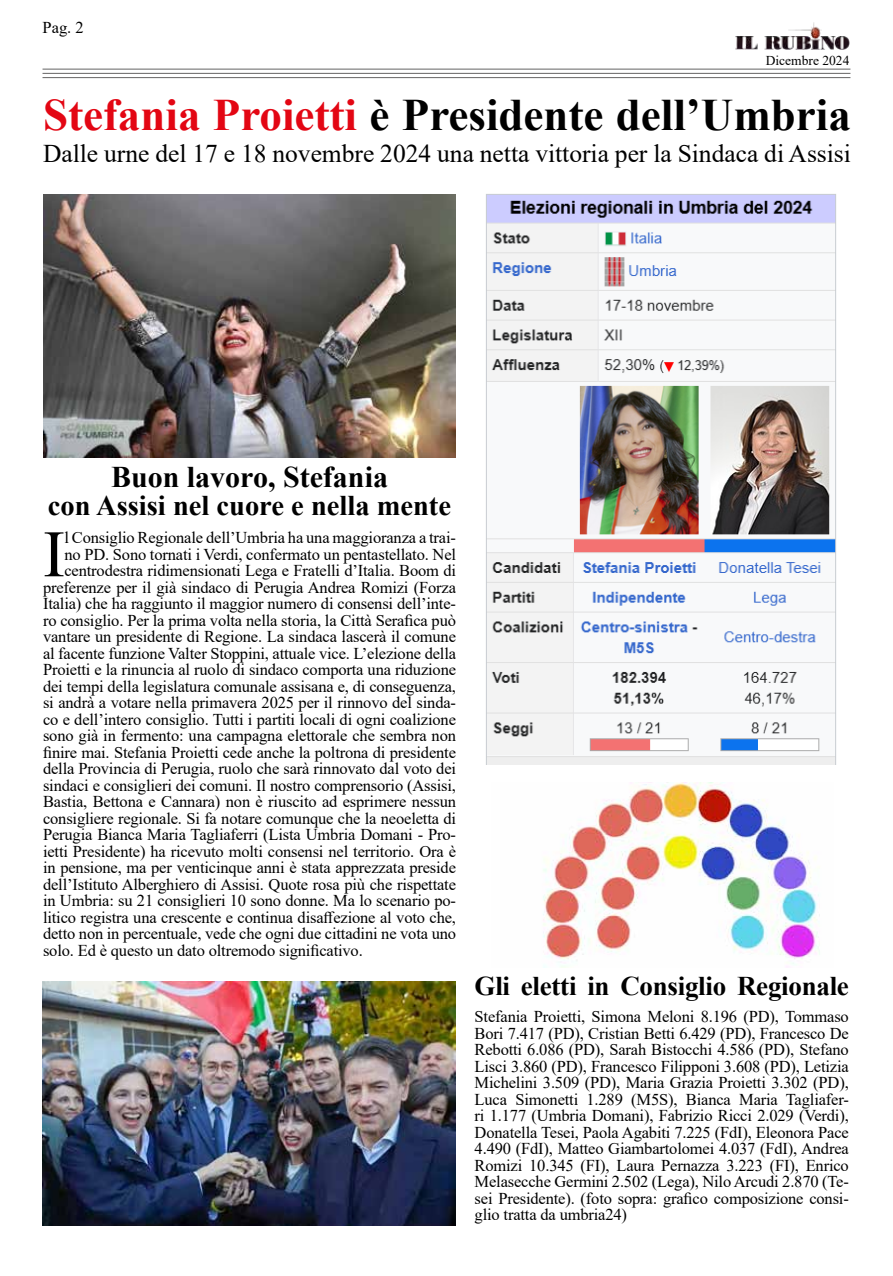
<style>
.page{position:relative;width:893px;height:1276px;background:#fff}
.page>*{position:absolute;margin:0;border:0;box-sizing:border-box;transform-origin:0 0}
.t1{font:66.3px "Times New Roman";color:#000}
.t2{font:700 45px "Times New Roman";color:#000}
.t3{font:700 30px "Times New Roman";color:#000}
.t4{font:700 28.5px "Times New Roman";color:#000}
.t5{font:700 27px "Times New Roman";letter-spacing:-.01em;color:#000}
.t6{font:25.5px "Times New Roman";color:#000}
.t7{font:16.5px/16.5px "Times New Roman";letter-spacing:-.01em;color:#000;text-align:justify}
.t8{font:13.5px "Times New Roman";color:#000}
.s1{color:#e30613}
</style>
<div class="page">
<hr style="left:43px;top:69px;width:807px;height:1px;background:#646363">
<hr style="left:43px;top:73px;width:807px;height:1px;background:#646363">
<hr style="left:43px;top:77px;width:807px;height:1px;background:#646363">
<img style="left:736px;top:22px;width:113px;height:28px">
<img style="left:486px;top:194px;width:350px;height:570px">
<img style="left:43px;top:194px;width:413px;height:264px">
<img style="left:43px;top:981px;width:413px;height:244px">
<img style="left:543px;top:783px;width:277px;height:184px">
<p class="t7" style="left:43px;top:18px;width:43px">Pag. 2</p>
<p class="t8" style="left:766px;top:51px;width:85px">Dicembre 2024</p>
<h2 class="t2" style="left:43px;top:83px;width:809px"><span class="s1">Stefania Proietti</span> è Presidente dell’Umbria</h2>
<h3 class="t6" style="left:43px;top:135px;width:809px">Dalle urne del 17 e 18 novembre 2024 una netta vittoria per la Sindaca di Assisi</h3>
<h3 class="t3" style="left:111px;top:455px;width:278px">Buon lavoro, Stefania</h3>
<h3 class="t4" style="left:48px;top:485px;width:405px">con Assisi nel cuore e nella mente</h3>
<h1 class="t1" style="left:43px;top:507px;width:24px">I</h1>
<p class="t7" style="left:64px;top:529px;width:393px">l Consiglio Regionale dell’Umbria ha una maggioranza a trai-</p>
<p class="t7" style="left:64px;top:545px;width:393px">no PD. Sono tornati i Verdi, confermato un pentastellato. Nel</p>
<p class="t7" style="left:64px;top:562px;width:393px">centrodestra ridimensionati Lega e Fratelli d’Italia. Boom di</p>
<p class="t7" style="left:43px;top:578px;width:414px">preferenze per il già sindaco di Perugia Andrea Romizi (Forza</p>
<p class="t7" style="left:43px;top:595px;width:415px">Italia) che ha raggiunto il maggior numero di consensi dell’inte-</p>
<p class="t7" style="left:43px;top:611px;width:415px">ro consiglio. Per la prima volta nella storia, la Città Serafica può</p>
<p class="t7" style="left:43px;top:628px;width:414px">vantare un presidente di Regione. La sindaca lascerà il comune</p>
<p class="t7" style="left:43px;top:644px;width:415px">al facente funzione Valter Stoppini, attuale vice. L’elezione della</p>
<p class="t7" style="left:43px;top:661px;width:415px">Proietti e la rinuncia al ruolo di sindaco comporta una riduzione</p>
<p class="t7" style="left:43px;top:677px;width:415px">dei tempi della legislatura comunale assisana e, di conseguenza,</p>
<p class="t7" style="left:43px;top:694px;width:415px">si andrà a votare nella primavera 2025 per il rinnovo del sinda-</p>
<p class="t7" style="left:43px;top:710px;width:414px">co e dell’intero consiglio. Tutti i partiti locali di ogni coalizione</p>
<p class="t7" style="left:43px;top:727px;width:414px">sono già in fermento: una campagna elettorale che sembra non</p>
<p class="t7" style="left:43px;top:743px;width:415px">finire mai. Stefania Proietti cede anche la poltrona di presidente</p>
<p class="t7" style="left:43px;top:760px;width:415px">della Provincia di Perugia, ruolo che sarà rinnovato dal voto dei</p>
<p class="t7" style="left:43px;top:776px;width:414px">sindaci e consiglieri dei comuni. Il nostro comprensorio (Assisi,</p>
<p class="t7" style="left:43px;top:793px;width:414px">Bastia, Bettona e Cannara) non è riuscito ad esprimere nessun</p>
<p class="t7" style="left:43px;top:809px;width:415px">consigliere regionale. Si fa notare comunque che la neoeletta di</p>
<p class="t7" style="left:43px;top:826px;width:414px">Perugia Bianca Maria Tagliaferri (Lista Umbria Domani - Pro-</p>
<p class="t7" style="left:43px;top:842px;width:415px">ietti Presidente) ha ricevuto molti consensi nel territorio. Ora è</p>
<p class="t7" style="left:43px;top:859px;width:415px">in pensione, ma per venticinque anni è stata apprezzata preside</p>
<p class="t7" style="left:43px;top:875px;width:414px">dell’Istituto Alberghiero di Assisi. Quote rosa più che rispettate</p>
<p class="t7" style="left:43px;top:892px;width:414px">in Umbria: su 21 consiglieri 10 sono donne. Ma lo scenario po-</p>
<p class="t7" style="left:43px;top:908px;width:415px">litico registra una crescente e continua disaffezione al voto che,</p>
<p class="t7" style="left:43px;top:925px;width:415px">detto non in percentuale, vede che ogni due cittadini ne vota uno</p>
<p class="t7" style="left:43px;top:941px;width:321px">solo. Ed è questo un dato oltremodo significativo.</p>
<h3 class="t5" style="left:475px;top:967px;width:376px">Gli eletti in Consiglio Regionale</h3>
<p class="t7" style="left:475px;top:1008px;width:376px">Stefania Proietti, Simona Meloni 8.196 (PD), Tommaso Bori 7.417 (PD), Cristian Betti 6.429 (PD), Francesco De Rebotti 6.086 (PD), Sarah Bistocchi 4.586 (PD), Stefano Lisci 3.860 (PD), Francesco Filipponi 3.608 (PD), Letizia Michelini 3.509 (PD), Maria Grazia Proietti 3.302 (PD), Luca Simonetti 1.289 (M5S), Bianca Maria Tagliafer&shy;ri 1.177 (Umbria Domani), Fabrizio Ricci 2.029 (Verdi), Donatella Tesei, Paola Agabiti 7.225 (FdI), Eleonora Pace 4.490 (FdI), Matteo Giambartolomei 4.037 (FdI), Andrea Romizi 10.345 (FI), Laura Pernazza 3.223 (FI), Enrico Melasecche Germini 2.502 (Lega), Nilo Arcudi 2.870 (Te&shy;sei Presidente). (foto sopra: grafico composizione consi&shy;glio tratta da umbria24)</p>
</div>
